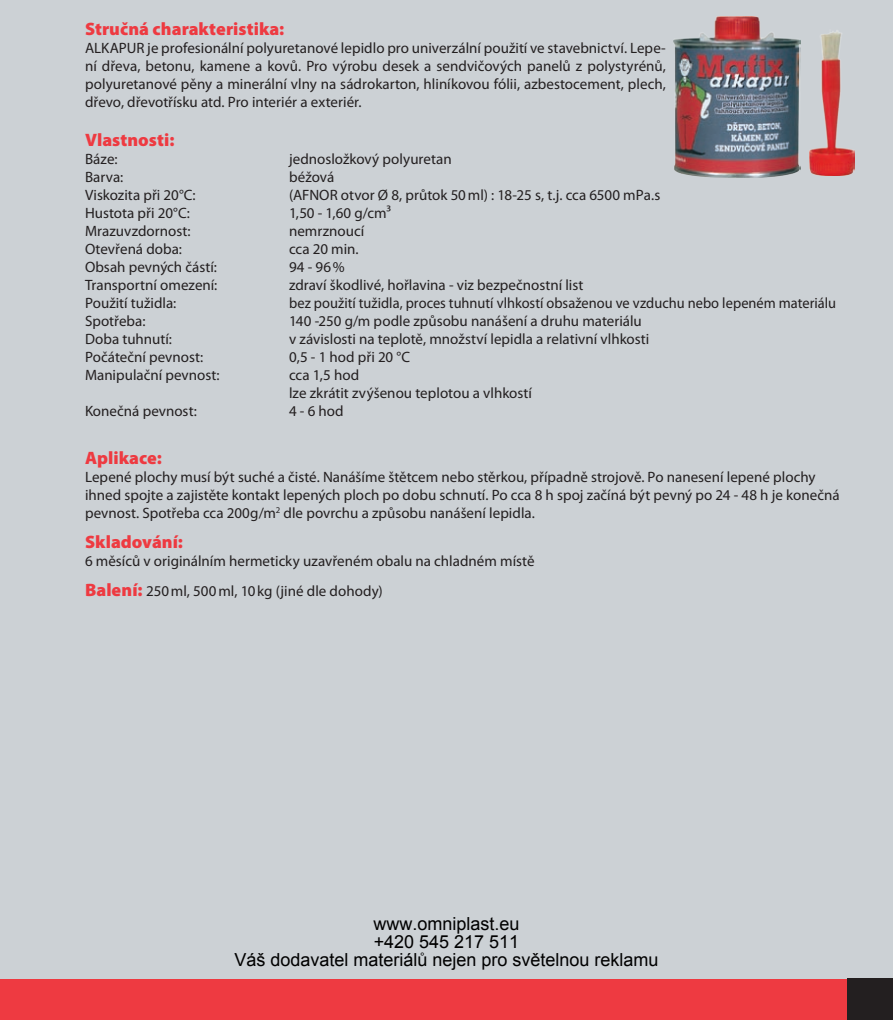
<style>
.page{position:relative;width:893px;height:1020px;background:#ccd1d5}
.page>*{position:absolute;margin:0;border:0;box-sizing:border-box;transform-origin:0 0}
.t1{font:18px/18px "Arial";color:#000;text-align:center}
.t2{font:900 18px "Myriad Pro";color:#ee3a41}
.t3{font:15px/18px "Myriad Pro";color:#231f20}
.t4{font:15px "Myriad Pro";color:#231f20;scale:.96 1}
.s1{font-weight:900;font-size:18px;color:#ee3a41}
</style>
<div class="page">
<div style="left:0;top:979px;width:847px;height:41px;background:#ee3a41"></div>
<div style="left:847px;top:979px;width:46px;height:41px;background:#231f20"></div>
<img style="left:673px;top:16px;width:128px;height:162px">
<img style="left:809px;top:30px;width:45px;height:145px">
<p class="t2" style="left:85px;top:17px;width:201px">Stručná charakteristika:</p>
<p class="t3" style="left:85px;top:39px;width:582px;text-align:justify">Alkapur je profesionální polyuretanové lepidlo pro univerzální použití ve stavebnictví. Lepe&shy;ní dřeva, betonu, kamene a kovů. Pro výrobu desek a sendvičových panelů z polystyrénů, polyuretanové pěny a minerální vlny na sádrokarton, hliníkovou fólii, azbestocement, plech, dřevo, dřevotřísku atd. Pro interiér a exteriér.</p>
<p class="t2" style="left:85px;top:128px;width:91px">Vlastnosti:</p>
<p class="t3" style="left:85px;top:149px;width:34px">Báze:</p>
<p class="t3" style="left:289px;top:149px;width:164px">jednosložkový polyuretan</p>
<p class="t3" style="left:85px;top:167px;width:40px">Barva:</p>
<p class="t3" style="left:289px;top:167px;width:47px">béžová</p>
<p class="t3" style="left:85px;top:185px;width:112px">Viskozita při 20°C:</p>
<p class="t3" style="left:289px;top:185px;width:373px">(AFNOR otvor Ø 8, průtok 50ml) : 18-25 s, t.j. cca 6500 mPa.s</p>
<p class="t3" style="left:85px;top:203px;width:106px">Hustota při 20°C:</p>
<p class="t3" style="left:289px;top:203px;width:103px">1,50 - 1,60 g/cm³</p>
<p class="t3" style="left:85px;top:221px;width:107px">Mrazuvzdornost:</p>
<p class="t3" style="left:289px;top:221px;width:77px">nemrznoucí</p>
<p class="t3" style="left:85px;top:239px;width:98px">Otevřená doba:</p>
<p class="t3" style="left:289px;top:239px;width:71px">cca 20 min.</p>
<p class="t3" style="left:85px;top:257px;width:133px">Obsah pevných částí:</p>
<p class="t3" style="left:289px;top:257px;width:57px">94 - 96%</p>
<p class="t3" style="left:85px;top:275px;width:134px">Transportní omezení:</p>
<p class="t3" style="left:289px;top:275px;width:296px">zdraví škodlivé, hořlavina - viz bezpečnostní list</p>
<p class="t3" style="left:85px;top:293px;width:93px">Použití tužidla:</p>
<p class="t4" style="left:289px;top:293px;width:571px">bez použití tužidla, proces tuhnutí vlhkostí obsaženou ve vzduchu nebo lepeném materiálu</p>
<p class="t3" style="left:85px;top:311px;width:62px">Spotřeba:</p>
<p class="t3" style="left:289px;top:311px;width:354px">140 -250 g/m podle způsobu nanášení a druhu materiálu</p>
<p class="t3" style="left:85px;top:329px;width:88px">Doba tuhnutí:</p>
<p class="t3" style="left:289px;top:329px;width:362px">v závislosti na teplotě, množství lepidla a relativní vlhkosti</p>
<p class="t3" style="left:85px;top:347px;width:120px">Počáteční pevnost:</p>
<p class="t3" style="left:289px;top:347px;width:122px">0,5 - 1 hod při 20 °C</p>
<p class="t3" style="left:85px;top:365px;width:136px">Manipulační pevnost:</p>
<p class="t3" style="left:289px;top:365px;width:244px">cca 1,5 hod<br>lze zkrátit zvýšenou teplotou a vlhkostí</p>
<p class="t3" style="left:85px;top:401px;width:113px">Konečná pevnost:</p>
<p class="t3" style="left:289px;top:401px;width:56px">4 - 6 hod</p>
<p class="t2" style="left:85px;top:446px;width:78px">Aplikace:</p>
<p class="t3" style="left:85px;top:467px;width:756px">Lepené plochy musí být suché a čisté. Nanášíme štětcem nebo stěrkou, případně strojově. Po nanesení lepené plochy ihned spojte a zajistěte kontakt lepených ploch po dobu schnutí. Po cca 8 h spoj začíná být pevný po 24 - 48 h je konečná pevnost. Spotřeba cca 200g/m<sup>2</sup> dle povrchu a způsobu nanášení lepidla.</p>
<p class="t2" style="left:85px;top:530px;width:99px">Skladování:</p>
<p class="t3" style="left:85px;top:545px;width:451px;line-height:30.2px">6 měsíců v originálním hermeticky uzavřeném obalu na chladném místě<br><span class="s1">Balení:</span> 250ml, 500ml, 10kg (jiné dle dohody)</p>
<p class="t1" style="left:234px;top:915px;width:426px">www.omniplast.eu<br>+420 545 217 511<br>Váš dodavatel materiálů nejen pro světelnou reklamu</p>
</div>
